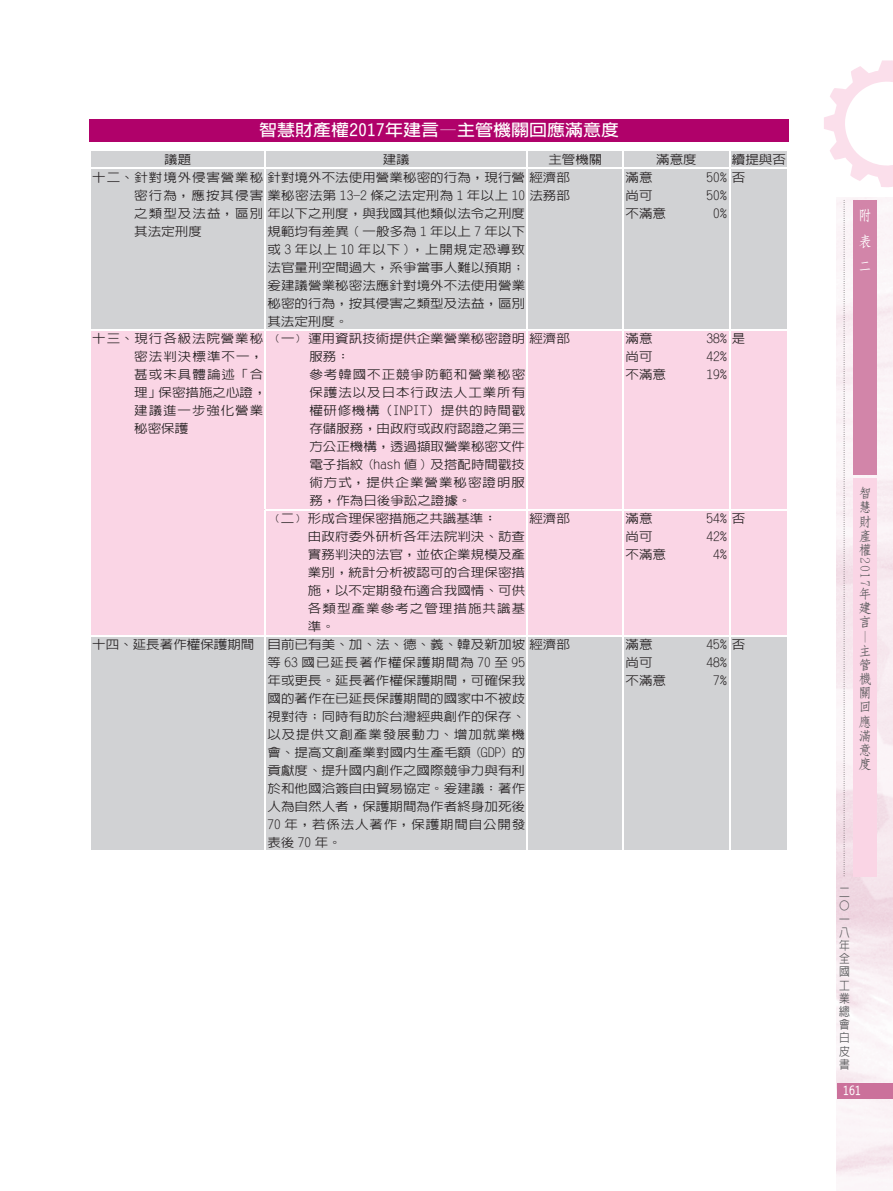
<style>
.page{position:relative;width:893px;height:1191px;background:#fff}
.page>*{position:absolute;margin:0;border:0;box-sizing:border-box;transform-origin:0 0}
.t1{font:700 16.2px "AR Hei B5";color:#fff;scale:1.11 1}
.t2{font:700 15px/25.5px "AR Fang Song B5";color:#fff;text-align:justify;scale:.9 1}
.t3{font:700 13.5px/14.1px "AR Fang Song B5";color:#57585a;text-align:justify}
.t4{font:500 12.15px/18px "AR Hei B5";letter-spacing:.005em;color:#231f20;scale:1.11 1}
.t5{font:500 12.15px/18px "AR Hei B5";letter-spacing:.065em;color:#231f20;scale:1.11 1}
.t6{font:500 12px/13.2px "AR Hei B5";color:#57585a;text-align:justify;scale:.9 1}
.t7{font:700 12px "AR Hei B5";color:#fff}
</style>
<div class="page">
<svg style="left:824px;top:60px;width:69px;height:127px"></svg>
<img style="left:836px;top:198px;width:57px;height:988px">
<div style="left:838px;top:1082px;width:55px;height:16px;background:#cb719b"></div>
<svg style="left:844px;top:200px;width:1px;height:676px"></svg>
<div style="left:853px;top:199px;width:23px;height:275px;background:#d285a9"></div>
<div style="left:853px;top:478px;width:23px;height:398px;background:#fad5e5"></div>
<div style="left:89px;top:119px;width:700px;height:23px;background:#b0016a"></div>
<div style="left:91px;top:151px;width:696px;height:699px;background:#d1d2d4"></div>
<div style="left:91px;top:330px;width:696px;height:305px;background:#fad5e5"></div>
<svg style="left:265px;top:151px;width:1px;height:17px"></svg>
<svg style="left:623px;top:151px;width:1px;height:17px"></svg>
<hr style="left:90px;top:168px;width:175px;height:1px;background:#fff">
<hr style="left:265px;top:168px;width:262px;height:1px;background:#fff">
<hr style="left:265px;top:169px;width:1px;height:160px;background:#fff">
<hr style="left:527px;top:168px;width:96px;height:1px;background:#fff">
<hr style="left:623px;top:168px;width:107px;height:1px;background:#fff">
<hr style="left:623px;top:169px;width:1px;height:160px;background:#fff">
<hr style="left:730px;top:168px;width:59px;height:1px;background:#fff">
<hr style="left:265px;top:330px;width:1px;height:179px;background:#fff">
<hr style="left:623px;top:330px;width:1px;height:179px;background:#fff">
<hr style="left:265px;top:509px;width:262px;height:1px;background:#fff">
<hr style="left:265px;top:510px;width:1px;height:125px;background:#fff">
<hr style="left:527px;top:509px;width:96px;height:1px;background:#fff">
<hr style="left:623px;top:509px;width:107px;height:1px;background:#fff">
<hr style="left:623px;top:510px;width:1px;height:125px;background:#fff">
<hr style="left:730px;top:509px;width:59px;height:1px;background:#fff">
<hr style="left:265px;top:636px;width:1px;height:215px;background:#fff">
<hr style="left:623px;top:636px;width:1px;height:215px;background:#fff">
<svg style="left:527px;top:151px;width:1px;height:17px"></svg>
<svg style="left:729px;top:151px;width:1px;height:17px"></svg>
<hr style="left:527px;top:169px;width:1px;height:160px;background:#fff">
<hr style="left:729px;top:169px;width:1px;height:160px;background:#fff">
<hr style="left:91px;top:329px;width:174px;height:1px;background:#fff">
<hr style="left:265px;top:329px;width:262px;height:1px;background:#fff">
<hr style="left:527px;top:329px;width:96px;height:1px;background:#fff">
<hr style="left:527px;top:330px;width:1px;height:179px;background:#fff">
<hr style="left:623px;top:329px;width:107px;height:1px;background:#fff">
<hr style="left:730px;top:329px;width:58px;height:1px;background:#fff">
<hr style="left:729px;top:330px;width:1px;height:179px;background:#fff">
<hr style="left:527px;top:510px;width:1px;height:125px;background:#fff">
<hr style="left:729px;top:510px;width:1px;height:125px;background:#fff">
<hr style="left:91px;top:635px;width:174px;height:1px;background:#fff">
<hr style="left:265px;top:635px;width:262px;height:1px;background:#fff">
<hr style="left:527px;top:635px;width:96px;height:1px;background:#fff">
<hr style="left:527px;top:636px;width:1px;height:215px;background:#fff">
<hr style="left:623px;top:635px;width:107px;height:1px;background:#fff">
<hr style="left:730px;top:635px;width:58px;height:1px;background:#fff">
<hr style="left:729px;top:636px;width:1px;height:215px;background:#fff">
<h1 class="t1" style="left:259px;top:122px;width:326px">智慧財產權2017年建言—主管機關回應滿意度</h1>
<p class="t4" style="left:164px;top:150px;width:26px">議題</p>
<p class="t4" style="left:383px;top:150px;width:26px">建議</p>
<p class="t4" style="left:548px;top:150px;width:50px">主管機關</p>
<p class="t4" style="left:656px;top:150px;width:38px">滿意度</p>
<p class="t4" style="left:732px;top:150px;width:50px">續提與否</p>
<p class="t4" style="left:134px;top:168px;width:394px;text-indent:-42px">十二、針對境外侵害營業秘針對境外不法使用營業秘密的行為，現行營經濟部密行為，應按其侵害業秘密法第 13-2 條之法定刑為 1 年以上 10 法務部之類型及法益，區別年以下之刑度，與我國其他類似法令之刑度<br>其法定刑度</p>
<p class="t4" style="left:625px;top:168px;width:26px">滿意</p>
<p class="t4" style="left:706px;top:168px;width:36px">50% 否</p>
<p class="t4" style="left:625px;top:186px;width:26px">尚可</p>
<p class="t4" style="left:706px;top:186px;width:20px">50%</p>
<p class="t4" style="left:625px;top:204px;width:38px">不滿意</p>
<p class="t4" style="left:713px;top:204px;width:14px">0%</p>
<p class="t4" style="left:267px;top:222px;width:234px;text-align:justify">規範均有差異 ( 一般多為 1 年以上 7 年以下或 3 年以上 10 年以下 )，上開規定恐導致法官量刑空間過大，系爭當事人難以預期；爰建議營業秘密法應針對境外不法使用營業秘密的行為，按其侵害之類型及法益，區別其法定刑度。</p>
<p class="t5" style="left:134px;top:330px;width:394px;text-indent:-42px">十三、現行各級法院營業秘 ﹙一﹚運用資訊技術提供企業營業秘密證明經濟部密法判決標準不一，<br>甚或未具體論述「合<br>理」保密措施之心證，<br>建議進一步強化營業<br>秘密保護</p>
<p class="t4" style="left:309px;top:348px;width:196px">服務：<br>參考韓國不正競爭防範和營業秘密保護法以及日本行政法人工業所有權研修機構（INPIT）提供的時間戳存儲服務，由政府或政府認證之第三方公正機構，透過擷取營業秘密文件電子指紋 (hash 值 ) 及搭配時間戳技術方式，提供企業營業秘密證明服務，作為日後爭訟之證據。</p>
<p class="t4" style="left:625px;top:330px;width:26px">滿意</p>
<p class="t4" style="left:706px;top:330px;width:36px">38% 是</p>
<p class="t4" style="left:625px;top:348px;width:26px">尚可</p>
<p class="t4" style="left:706px;top:348px;width:20px">42%</p>
<p class="t4" style="left:625px;top:366px;width:38px">不滿意</p>
<p class="t4" style="left:706px;top:366px;width:20px">19%</p>
<p class="t4" style="left:308px;top:509px;width:197px;text-indent:-40px">﹙二﹚形成合理保密措施之共識基準︰<br>由政府委外研析各年法院判決、訪查實務判決的法官，並依企業規模及產業別，統計分析被認可的合理保密措施，以不定期發布適合我國情、可供各類型產業參考之管理措施共識基準。</p>
<p class="t4" style="left:529px;top:509px;width:38px">經濟部</p>
<p class="t4" style="left:625px;top:509px;width:26px">滿意</p>
<p class="t4" style="left:706px;top:509px;width:36px">54% 否</p>
<p class="t4" style="left:625px;top:527px;width:26px">尚可</p>
<p class="t4" style="left:706px;top:527px;width:20px">42%</p>
<p class="t4" style="left:625px;top:545px;width:38px">不滿意</p>
<p class="t4" style="left:713px;top:545px;width:14px">4%</p>
<p class="t4" style="left:267px;top:635px;width:274px;text-indent:-175px">十四、延長著作權保護期間 目前已有美、加、法、德、義、韓及新加坡經濟部等 63 國已延長著作權保護期間為 70 至 95<br>年或更長。延長著作權保護期間，可確保我<br>國的著作在已延長保護期間的國家中不被歧<br>視對待；同時有助於台灣經典創作的保存、<br>以及提供文創產業發展動力、增加就業機<br>會、提高文創產業對國內生產毛額 (GDP) 的<br>貢獻度、提升國內創作之國際競爭力與有利<br>於和他國洽簽自由貿易協定。爰建議：著作<br>人為自然人者，保護期間為作者終身加死後<br>70 年，若係法人著作，保護期間自公開發<br>表後 70 年。</p>
<p class="t4" style="left:625px;top:635px;width:26px">滿意</p>
<p class="t4" style="left:706px;top:635px;width:36px">45% 否</p>
<p class="t4" style="left:625px;top:653px;width:26px">尚可</p>
<p class="t4" style="left:706px;top:653px;width:20px">48%</p>
<p class="t4" style="left:625px;top:671px;width:38px">不滿意</p>
<p class="t4" style="left:713px;top:671px;width:14px">7%</p>
<p class="t2" style="left:858px;top:203px;width:15px">附表二</p>
<p class="t3" style="left:858px;top:486px;width:14px">智慧財產權</p>
<p class="t3" style="left:872px;top:557px;width:31px;rotate:90deg">2017</p>
<p class="t3" style="left:858px;top:586px;width:14px">年建言</p>
<p class="t3" style="left:872px;top:629px;width:15px;rotate:90deg">—</p>
<p class="t3" style="left:858px;top:643px;width:14px">主管機關回應滿意度</p>
<p class="t6" style="left:839px;top:886px;width:13px">二〇一八年全國工業總會白皮書</p>
<p class="t7" style="left:843px;top:1084px;width:19px">161</p>
</div>
